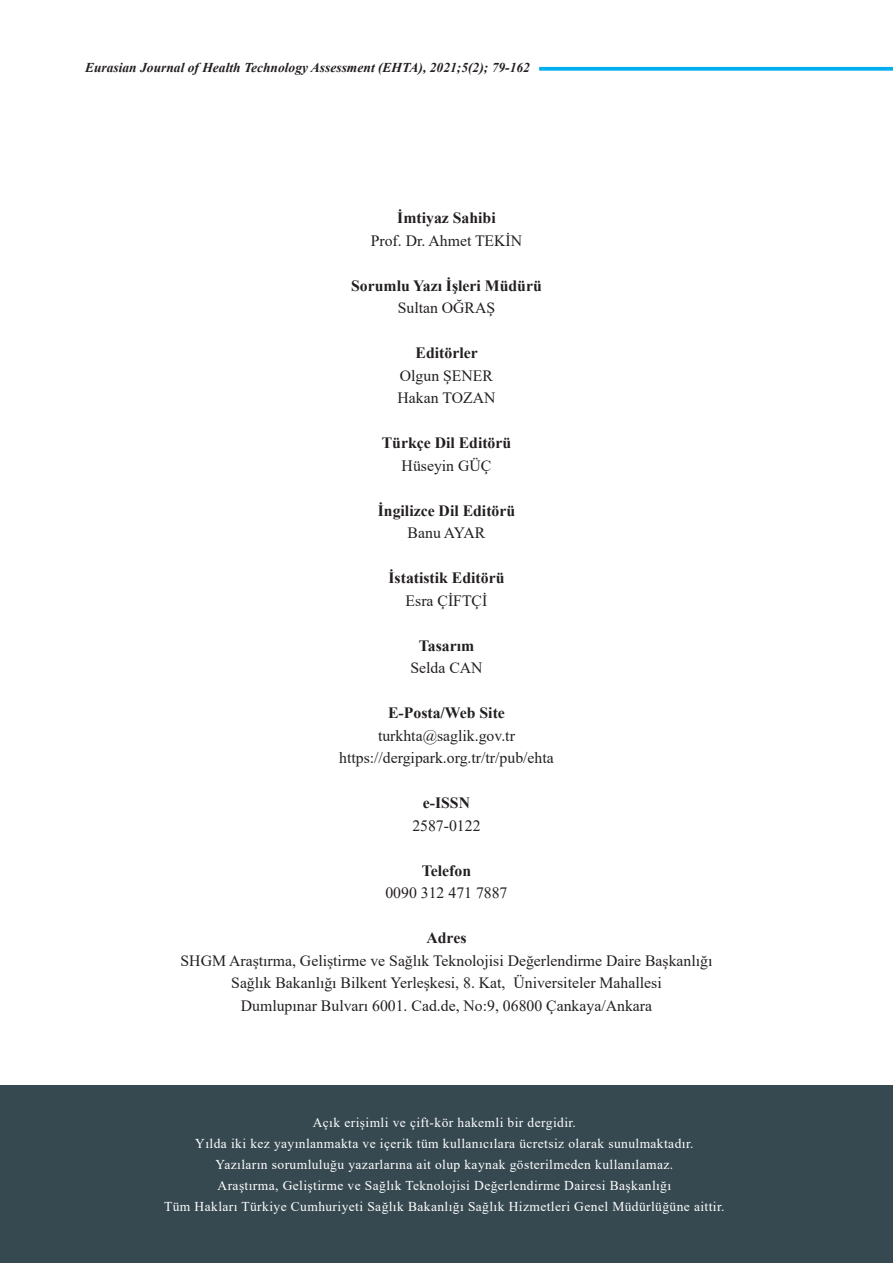
<style>
.page{position:relative;width:893px;height:1263px;background:#fff}
.page>*{position:absolute;margin:0;border:0;box-sizing:border-box;transform-origin:0 0}
.t1{font:15.75px/22.5px "Times New Roman";color:#231f20;text-align:center}
.t2{font:700 15.75px "Times New Roman";color:#231f20}
.t3{font:13.5px/21px "Times New Roman";letter-spacing:.03em;color:#fff;text-align:center}
.t4{font:italic 700 13.5px "Times New Roman";color:#231f20}
</style>
<div class="page">
<svg style="left:539px;top:67px;width:354px;height:4px"></svg>
<div style="left:0;top:1085px;width:893px;height:178px;background:#364850"></div>
<p class="t4" style="left:85px;top:58px;width:446px">Eurasian Journal of Health Technology Assessment (EHTA), 2021;5(2); 79-162</p>
<p class="t2" style="left:397px;top:207px;width:100px">İmtiyaz Sahibi</p>
<p class="t1" style="left:371px;top:229px;width:153px">Prof. Dr. Ahmet TEKİN</p>
<p class="t2" style="left:351px;top:274px;width:192px">Sorumlu Yazı İşleri Müdürü</p>
<p class="t1" style="left:398px;top:296px;width:99px">Sultan OĞRAŞ</p>
<p class="t2" style="left:416px;top:342px;width:64px">Editörler</p>
<p class="t1" style="left:398px;top:364px;width:99px;text-align:left">Olgun ŞENER<br>Hakan TOZAN</p>
<p class="t2" style="left:382px;top:432px;width:131px">Türkçe Dil Editörü</p>
<p class="t1" style="left:402px;top:454px;width:91px">Hüseyin GÜÇ</p>
<p class="t2" style="left:378px;top:499px;width:139px">İngilizce Dil Editörü</p>
<p class="t1" style="left:408px;top:521px;width:79px">Banu AYAR</p>
<p class="t2" style="left:388px;top:567px;width:117px">İstatistik Editörü</p>
<p class="t1" style="left:406px;top:589px;width:83px">Esra ÇİFTÇİ</p>
<p class="t2" style="left:419px;top:634px;width:57px">Tasarım</p>
<p class="t1" style="left:410px;top:656px;width:74px">Selda CAN</p>
<p class="t2" style="left:388px;top:702px;width:118px">E-Posta/Web Site</p>
<p class="t1" style="left:339px;top:724px;width:216px">turkhta@saglik.gov.tr https://dergipark.org.tr/tr/pub/ehta</p>
<p class="t2" style="left:423px;top:792px;width:49px">e-ISSN</p>
<p class="t1" style="left:412px;top:814px;width:70px">2587-0122</p>
<p class="t2" style="left:422px;top:859px;width:51px">Telefon</p>
<p class="t1" style="left:385px;top:881px;width:124px">0090 312 471 7887</p>
<p class="t2" style="left:426px;top:927px;width:41px">Adres</p>
<p class="t1" style="left:181px;top:949px;width:533px">SHGM Araştırma, Geliştirme ve Sağlık Teknolojisi Değerlendirme Daire Başkanlığı<br>Sağlık Bakanlığı Bilkent Yerleşkesi, 8. Kat, Üniversiteler Mahallesi<br>Dumlupınar Bulvarı 6001. Cad.de, No:9, 06800 Çankaya/Ankara</p>
<p class="t3" style="left:164px;top:1111px;width:562px">Açık erişimli ve çift-kör hakemli bir dergidir.<br>Yılda iki kez yayınlanmakta ve içerik tüm kullanıcılara ücretsiz olarak sunulmaktadır.<br>Yazıların sorumluluğu yazarlarına ait olup kaynak gösterilmeden kullanılamaz.<br>Araştırma, Geliştirme ve Sağlık Teknolojisi Değerlendirme Dairesi Başkanlığı<br>Tüm Hakları Türkiye Cumhuriyeti Sağlık Bakanlığı Sağlık Hizmetleri Genel Müdürlüğüne aittir.</p>
</div>
